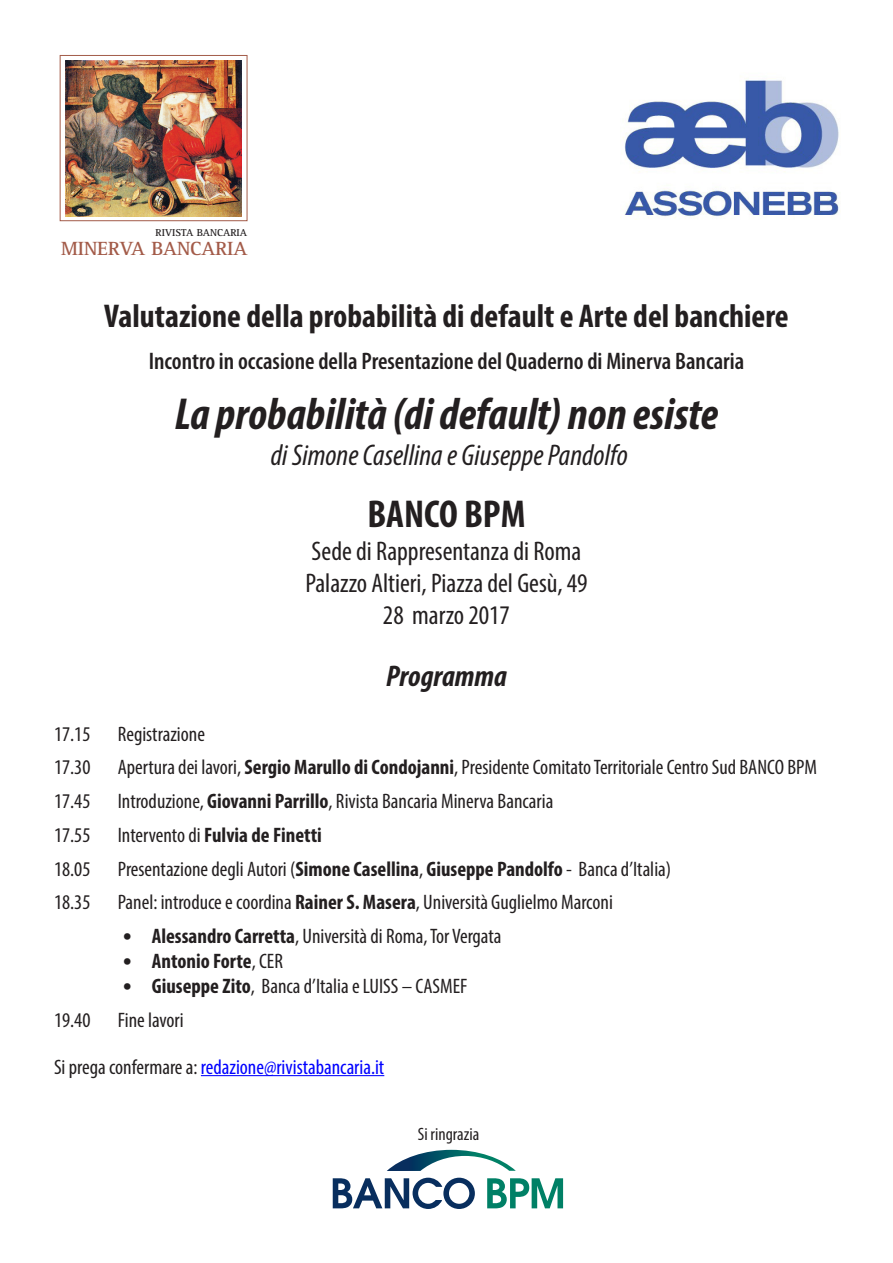
<style>
.page{position:relative;width:893px;height:1263px;background:#fff}
.page>*{position:absolute;margin:0;border:0;box-sizing:border-box;transform-origin:0 0}
.t1{font:italic 700 condensed 45px "Myriad Pro";color:#231f20}
.t2{font:700 condensed 39px "Myriad Pro";color:#231f20}
.t3{font:700 condensed 33px "Myriad Pro";color:#231f20}
.t4{font:italic condensed 30px "Myriad Pro";color:#231f20}
.t5{font:italic 700 condensed 30px "Myriad Pro";color:#231f20}
.t6{font:condensed 27px "Myriad Pro";color:#231f20}
.t7{font:600 condensed 24px "Myriad Pro";color:#231f20}
.t8{font:condensed 21px "Myriad Pro";color:#231f20}
.t9{font:condensed 21px "Myriad Pro";color:#00f}
.t10{font:700 condensed 21px "Myriad Pro";color:#231f20}
.t11{font:700 19.65px "Rotis Serif";color:#a35b49}
.Body_Text{font:condensed 18px "Myriad Pro";color:#231f20}
.t12{font:700 10.35px "Rotis Serif";color:#231f20}
.s1{font-weight:700}
.s2{font-weight:400}
.s3{font-family:"Calibri";font-stretch:normal}
.s4{font-family:"Calibri";font-weight:400;font-stretch:normal}
.s5{color:#231f20}
</style>
<div class="page">
<hr style="left:201px;top:1075px;width:183px;height:1px;background:#00f">
<img style="left:65px;top:60px;width:176px;height:156px">
<div style="left:60px;top:55px;width:187px;height:166px;border:1px solid #a35b49"></div>
<img style="left:622px;top:78px;width:217px;height:141px">
<svg style="left:333px;top:1178px;width:142px;height:31px"></svg>
<svg style="left:487px;top:1178px;width:76px;height:30px"></svg>
<svg style="left:387px;top:1150px;width:129px;height:21px"></svg>
<p class="t12" style="left:156px;top:226px;width:93px">RIVISTA BANCARIA</p>
<p class="t11" style="left:61px;top:236px;width:188px">MINERVA BANCARIA</p>
<p class="t3" style="left:104px;top:296px;width:686px">Valutazione della probabilità di default e Arte del banchiere</p>
<p class="t7" style="left:149px;top:347px;width:597px">Incontro in occasione della Presentazione del Quaderno di Minerva Bancaria</p>
<p class="t1" style="left:175px;top:386px;width:545px">La probabilità (di default) non esiste</p>
<p class="t4" style="left:271px;top:437px;width:358px">di Simone Casellina e Giuseppe Pandolfo</p>
<p class="t2" style="left:367px;top:490px;width:160px">BANCO BPM</p>
<p class="t6" style="left:312px;top:534px;width:271px">Sede di Rappresentanza di Roma</p>
<p class="t6" style="left:305px;top:567px;width:284px">Palazzo Altieri, Piazza del Gesù, 49</p>
<p class="t6" style="left:383px;top:599px;width:129px">28 marzo 2017</p>
<p class="t5" style="left:386px;top:657px;width:122px">Programma</p>
<p class="t8" style="left:54px;top:721px;width:38px">17.15</p>
<p class="t8" style="left:118px;top:721px;width:89px">Registrazione</p>
<p class="t8" style="left:54px;top:755px;width:38px">17.30</p>
<p class="t8" style="left:118px;top:755px;width:701px">Apertura dei lavori, <span class="s1">Sergio Marullo di Condojanni</span>, Presidente Comitato Territoriale Centro Sud BANCO BPM</p>
<p class="t8" style="left:54px;top:788px;width:38px">17.45</p>
<p class="t8" style="left:118px;top:788px;width:437px">Introduzione, <span class="s1">Giovanni Parrillo</span>, Rivista Bancaria Minerva Bancaria</p>
<p class="t8" style="left:54px;top:822px;width:38px">17.55</p>
<p class="t10" style="left:118px;top:822px;width:206px"><span class="s2">Intervento di</span> Fulvia de Finetti</p>
<p class="t8" style="left:54px;top:856px;width:38px">18.05</p>
<p class="t8" style="left:118px;top:856px;width:555px">Presentazione degli Autori (<span class="s1">Simone Casellina</span>, <span class="s1">Giuseppe Pandolfo</span> - Banca d’Italia)</p>
<p class="t8" style="left:54px;top:890px;width:38px">18.35</p>
<p class="t8" style="left:118px;top:890px;width:497px">Panel: introduce e coordina <span class="s1">Rainer S. Masera</span>, Università Guglielmo Marconi</p>
<p class="t8" style="left:122px;top:923px;width:381px"><span class="s3">•</span> <span class="s1">Alessandro Carretta</span>, Università di Roma, Tor Vergata</p>
<p class="t10" style="left:122px;top:948px;width:162px"><span class="s4">•</span> Antonio Forte<span class="s2">, CER</span></p>
<p class="t8" style="left:122px;top:974px;width:347px"><span class="s3">•</span> <span class="s1">Giuseppe Zito</span>, Banca d’Italia e LUISS – CASMEF</p>
<p class="t8" style="left:54px;top:1007px;width:38px">19.40</p>
<p class="t8" style="left:118px;top:1007px;width:67px">Fine lavori</p>
<p class="t9" style="left:54px;top:1054px;width:332px"><span class="s5">Si prega confermare a:</span> redazione@rivistabancaria.it</p>
<p class="Body_Text" style="left:418px;top:1123px;width:63px">Si ringrazia</p>
</div>
